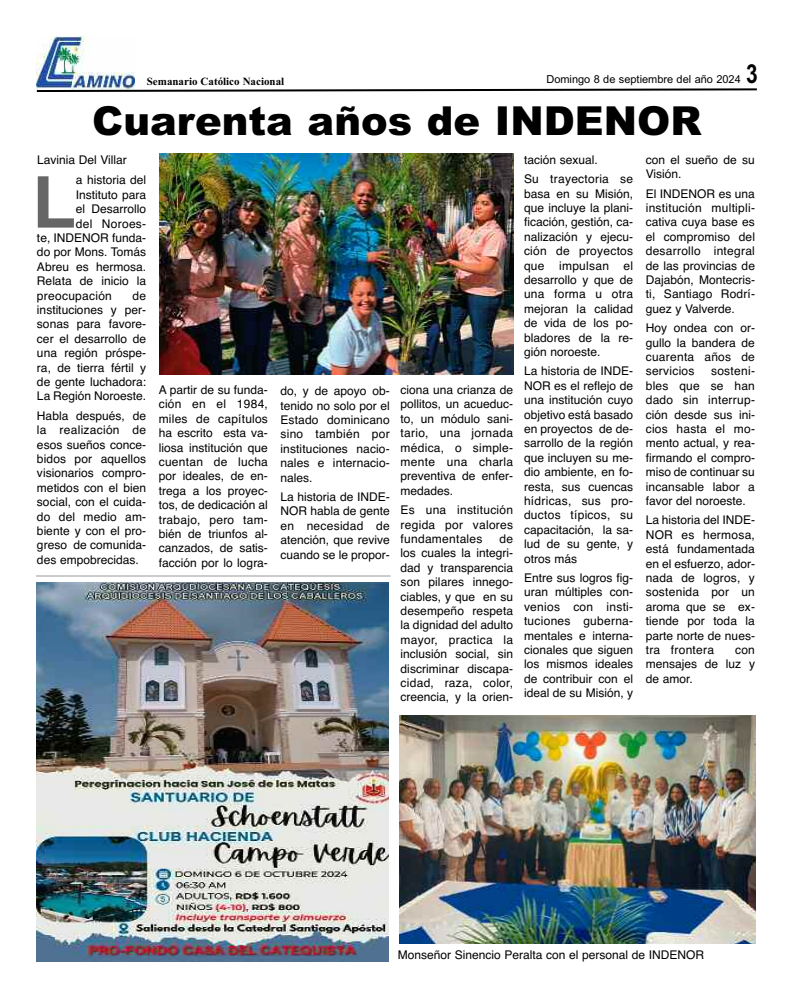
<style>
.page{position:relative;width:792px;height:1008px;background:#fff}
.page>*{position:absolute;margin:0;border:0;box-sizing:border-box;transform-origin:0 0}
.t1{font:700 71.2px "Helvetica";color:#666}
.t2{font:900 40px "Arial";color:#000}
.t3{font:700 26.2px "Arial";color:#000;scale:.8 1}
.t4{font:12px/14.4px "Helvetica";color:#000;text-align:justify}
.t5{font:12px/19.4px "Helvetica";letter-spacing:.02em;color:#000}
.t6{font:11px "Arial";color:#000}
.t7{font:700 11px "Times New Roman";color:#000}
</style>
<div class="page">
<img style="left:36px;top:36px;width:99px;height:51px">
<svg style="left:36px;top:87px;width:721px;height:5px"></svg>
<img style="left:159px;top:154px;width:354px;height:220px">
<img style="left:400px;top:716px;width:356px;height:227px">
<hr style="left:36px;top:576px;width:355px;height:1px;background:#999">
<img style="left:36px;top:582px;width:352px;height:380px">
<p class="t7" style="left:147px;top:75px;width:139px">Semanario Católico Nacional</p>
<p class="t6" style="left:546px;top:73px;width:196px">Domingo 8 de septiembre del año 2024</p>
<h3 class="t3" style="left:746px;top:59px;width:16px">3</h3>
<h2 class="t2" style="left:92px;top:97px;width:611px">Cuarenta años de INDENOR</h2>
<p class="t4" style="left:37px;top:152px;width:91px">Lavinia Del Villar</p>
<h1 class="t1" style="left:32px;top:161px;width:45px">L</h1>
<p class="t4" style="left:76px;top:173px;width:72px">a historia del</p>
<p class="t5" style="left:524px;top:150px;width:111px">tación sexual.<br>Su trayectoria se</p>
<p class="t4" style="left:524px;top:186px;width:111px">basa en su Misión, que incluye la plani&shy;ficación, gestión, ca&shy;nalización y ejecu&shy;ción de proyectos que impulsan el desarrollo y que de una forma u otra mejoran la calidad de vida de los po&shy;bladores de la re&shy;gión noroeste.</p>
<p class="t4" style="left:524px;top:364px;width:111px">La historia de INDE-NOR es el reflejo de una institución cuyo objetivo está basado en proyectos de de&shy;sarrollo de la región que incluyen su me&shy;dio ambiente, en fo&shy;resta, sus cuencas hídricas, sus pro&shy;ductos típicos, su capacitación, la sa&shy;lud de su gente, y otros más</p>
<p class="t4" style="left:524px;top:571px;width:111px">Entre sus logros fig&shy;uran múltiples con&shy;venios con insti&shy;tuciones guberna&shy;mentales e interna&shy;cionales que siguen los mismos ideales de contribuir con el ideal de su Misión, y</p>
<p class="t4" style="left:646px;top:152px;width:111px">con el sueño de su<br>Visión.</p>
<p class="t4" style="left:646px;top:186px;width:111px">El INDENOR es una institución multipli&shy;cativa cuya base es el compromiso del desarrollo integral de las provincias de Dajabón, Montecris&shy;ti, Santiago Rodrí&shy;guez y Valverde.</p>
<p class="t4" style="left:646px;top:321px;width:111px">Hoy ondea con or&shy;gullo la bandera de cuarenta años de servicios</p>
<p class="t4" style="left:76px;top:187px;width:72px">Instituto para</p>
<p class="t4" style="left:76px;top:202px;width:72px">el Desarrollo</p>
<p class="t5" style="left:76px;top:214px;width:72px">del Noroes-</p>
<p class="t4" style="left:37px;top:231px;width:111px">te, INDENOR funda-</p>
<p class="t4" style="left:37px;top:245px;width:111px">do por Mons. Tomás</p>
<p class="t4" style="left:37px;top:259px;width:111px">Abreu es hermosa.</p>
<p class="t4" style="left:37px;top:274px;width:111px">Relata de inicio la</p>
<p class="t5" style="left:37px;top:286px;width:76px">preocupación</p>
<p class="t4" style="left:37px;top:288px;width:111px;text-indent:96px">de instituciones y per&shy;sonas para favore&shy;cer el desarrollo de una región próspe&shy;ra, de tierra fértil y de gente luchadora:<br>La Región Noroeste.</p>
<p class="t4" style="left:37px;top:408px;width:111px">Habla después, de la realización de esos sueños conce&shy;bidos por aquellos visionarios compro&shy;metidos con el bien social, con el cuida&shy;do del medio am&shy;biente y con el pro&shy;greso de comunida&shy;des empobrecidas.</p>
<p class="t4" style="left:646px;top:364px;width:111px;text-indent:65px">sosteni&shy;bles que se han dado sin interrup&shy;ción desde sus ini&shy;cios hasta el mo&shy;mento actual, y rea&shy;firmando el compro&shy;miso de continuar su incansable labor a favor del noroeste.</p>
<p class="t4" style="left:646px;top:513px;width:111px">La historia del INDE-NOR es hermosa, está fundamentada en el esfuerzo, ador&shy;nada de logros, y sostenida por un aroma que se ex&shy;tiende por toda la parte norte de nues&shy;tra frontera</p>
<p class="t4" style="left:159px;top:383px;width:111px">A partir de su funda&shy;ción en el 1984, miles de capítulos ha escrito esta va&shy;liosa institución que cuentan de lucha por ideales, de en&shy;trega a los proyec&shy;tos, de dedicación al trabajo, pero tam&shy;bién de triunfos al&shy;canzados, de satis&shy;facción por lo logra-</p>
<p class="t4" style="left:401px;top:383px;width:114px">ciona una crianza de pollitos, un acueduc&shy;to, un módulo sani&shy;tario, una jornada médica, o simple&shy;mente una charla preventiva de enfer&shy;medades.</p>
<p class="t4" style="left:401px;top:503px;width:114px">Es una institución regida por valores fundamentales</p>
<p class="t4" style="left:281px;top:384px;width:111px">do, y de apoyo ob&shy;tenido no solo por el Estado dominicano sino también por instituciones nacio&shy;nales e internacio&shy;nales.</p>
<p class="t4" style="left:281px;top:490px;width:111px">La historia de INDE-NOR habla de gente en necesidad de atención, que revive cuando se le propor-</p>
<p class="t4" style="left:401px;top:532px;width:114px;text-indent:99px">de los cuales la integri&shy;dad y transparencia son pilares innego&shy;ciables, y que en su desempeño respeta la dignidad del adulto mayor, practica la inclusión social, sin discriminar discapa&shy;cidad, raza, color, creencia, y la orien-</p>
<p class="t4" style="left:646px;top:643px;width:111px;text-indent:89px">con mensajes de luz y de amor.</p>
<p class="t4" style="left:398px;top:948px;width:308px">Monseñor Sinencio Peralta con el personal de INDENOR</p>
</div>
